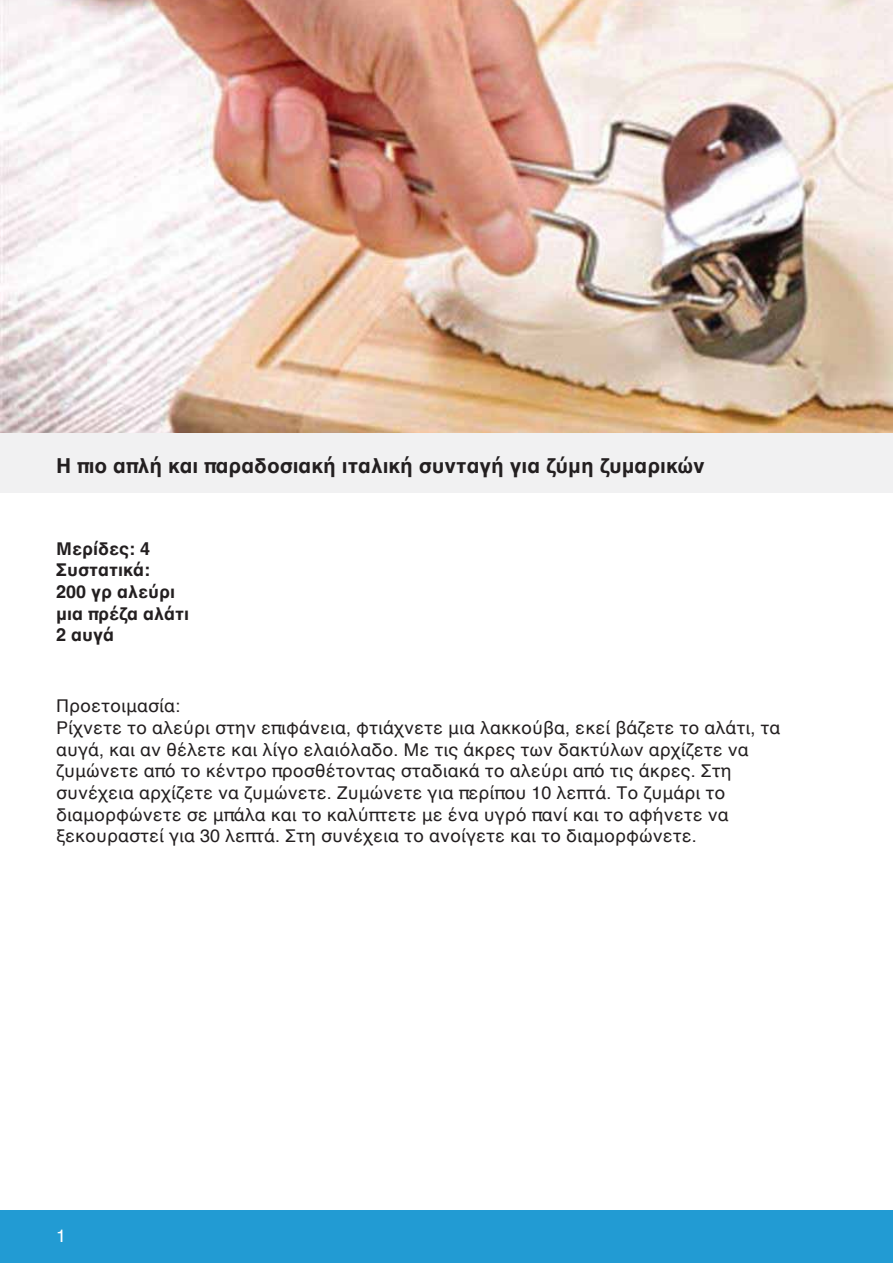
<style>
.page{position:relative;width:893px;height:1263px;background:#fff}
.page>*{position:absolute;margin:0;border:0;box-sizing:border-box;transform-origin:0 0}
.t1{font:700 21px "Helvetica";color:#231f20}
.t2{font:18px/21.6px "Helvetica";color:#231f20}
.t3{font:700 18px/21.6px "Helvetica";color:#231f20}
.t4{font:18px "Helvetica";color:#fff}
</style>
<div class="page">
<div style="left:0;top:433px;width:893px;height:60px;background:#f1f1f2"></div>
<div style="left:0;top:1210px;width:893px;height:53px;background:#229bd3"></div>
<img style="left:0;top:0;width:893px;height:433px">
<p class="t1" style="left:56px;top:453px;width:650px">Η πιο απλή και παραδοσιακή ιταλική συνταγή για ζύμη ζυμαρικών</p>
<p class="t3" style="left:56px;top:540px;width:134px">Μερίδες: 4<br>Συστατικά:<br>200 γρ αλεύρι μια πρέζα αλάτι<br>2 αυγά</p>
<p class="t2" style="left:56px;top:696px;width:726px">Προετοιμασία:<br>Ρίχνετε το αλεύρι στην επιφάνεια, φτιάχνετε μια λακκούβα, εκεί βάζετε το αλάτι, τα αυγά, και αν θέλετε και λίγο ελαιόλαδο. Με τις άκρες των δακτύλων αρχίζετε να ζυμώνετε από το κέντρο προσθέτοντας σταδιακά το αλεύρι από τις άκρες. Στη συνέχεια αρχίζετε να ζυμώνετε. Ζυμώνετε για περίπου 10 λεπτά. Το ζυμάρι το διαμορφώνετε σε μπάλα και το καλύπτετε με ένα υγρό πανί και το αφήνετε να ξεκουραστεί για 30 λεπτά. Στη συνέχεια το ανοίγετε και το διαμορφώνετε.</p>
<p class="t4" style="left:56px;top:1222px;width:12px">1</p>
</div>
